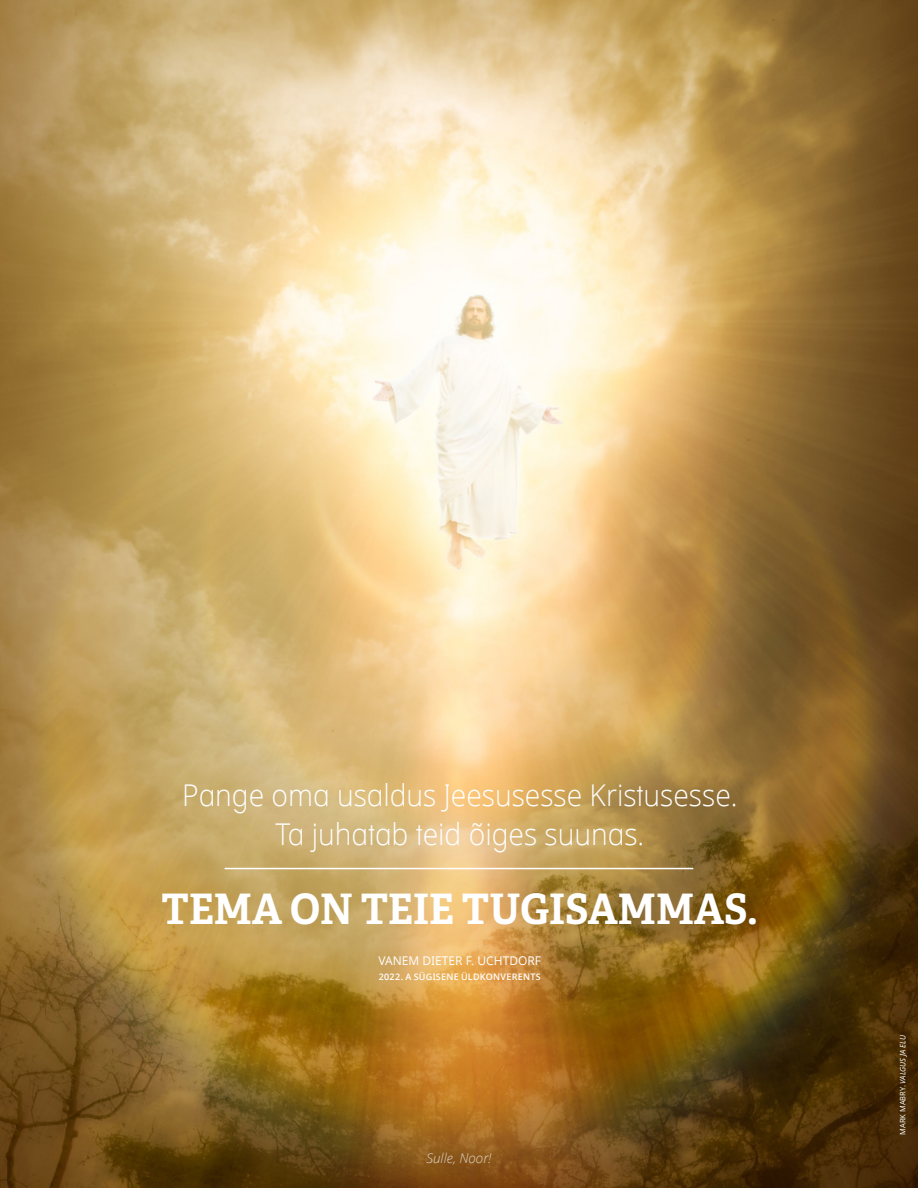
<style>
.page{position:relative;width:918px;height:1188px;background:#fff}
.page>*{position:absolute;margin:0;border:0;box-sizing:border-box;transform-origin:0 0}
.Pull_Quote_Uchtdorf{font:700 42px "Helam Slablds Lat";color:#fff;scale:.94 1}
.Pull_Quote_Uchtdorf-2{font:300 30px/39px "Dots Solidlds Lat";color:#fff;text-align:center;scale:.94 1}
.t1{font:italic 300 13.5px "Dots Solidlds Lat";color:#fff}
.Side_QT_Citation_cen{font:12px "Dots Solidlds Lat";color:#fff}
.Side_QT_Citation_cen-2{font:600 9px "Dots Solidlds Lat";letter-spacing:.03em;color:#fff}
.Credit{font:italic 7.5px "Dots Solidlds Lat";letter-spacing:-.005em;color:#fff}
.s1{font-style:normal}
</style>
<div class="page">
<img style="left:0;top:0;width:918px;height:1188px">
<hr style="left:225px;top:868px;width:468px;height:1px;background:#fff">
<p class="Pull_Quote_Uchtdorf-2" style="left:182px;top:776px;width:592px">Pange oma usaldus Jeesusesse Kristusesse.<br>Ta juhatab teid õiges suunas.</p>
<p class="Pull_Quote_Uchtdorf" style="left:162px;top:875px;width:636px">TEMA ON TEIE TUGISAMMAS.</p>
<p class="Side_QT_Citation_cen" style="left:379px;top:952px;width:164px">VANEM DIETER F. UCHTDORF</p>
<p class="Side_QT_Citation_cen-2" style="left:379px;top:970px;width:164px">2022. A SÜGISENE ÜLDKONVERENTS</p>
<p class="t1" style="left:426px;top:1148px;width:67px">Sulle, Noor!</p>
<p class="Credit" style="left:897px;top:1135px;width:101px;rotate:-90deg"><span class="s1">MARK MABRY.</span> VALGUS JA ELU</p>
</div>
